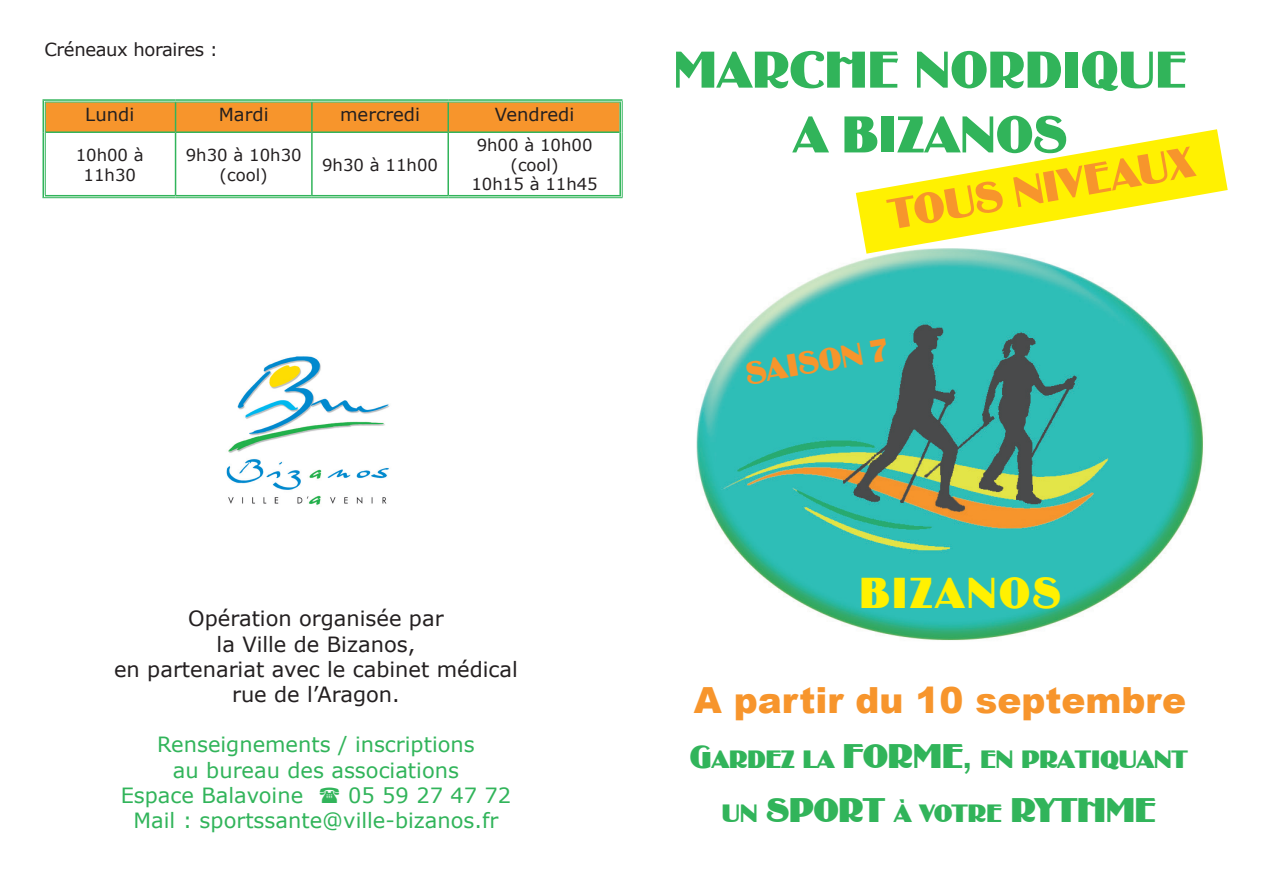
<style>
.page{position:relative;width:1263px;height:893px;background:#fff}
.page>*{position:absolute;margin:0;border:0;box-sizing:border-box;transform-origin:0 0}
.t1{font:54px/64.8px "Binner SCD";color:#31b45a;text-align:center}
.t2{font:45px "Binner SCD";color:#31b45a}
.t3{font:45px "Binner D";color:#f7952c}
.t4{font:45px "Binner D";letter-spacing:.05em;color:#fff101}
.t5{font:900 36px "Arial";color:#f7952c}
.t6{font:33px "Binner SCD";color:#31b45a}
.t7{font:33px "Binner D";color:#f7952c}
.t8{font:21px/25.2px "Verdana";color:#31b45a}
.t9{font:21px/25.2px "Verdana";color:#231f20;text-align:center}
.t10{font:18px "Verdana";color:#231f20}
.t11{font:18px "Verdana";letter-spacing:-.02em;color:#231f20}
.t12{font:16.5px/19.8px "Verdana";color:#231f20;text-align:center}
.s1{font-size:45px}
.s2{font-size:36px}
.s3{font-size:33px}
</style>
<div class="page">
<img style="left:696px;top:254px;width:507px;height:387px">
<hr style="left:43px;top:132px;width:1px;height:65px;background:#31b45a">
<hr style="left:45px;top:132px;width:1px;height:63px;background:#31b45a">
<hr style="left:619px;top:132px;width:2px;height:63px;background:#31b45a">
<hr style="left:622px;top:132px;width:1px;height:65px;background:#31b45a">
<hr style="left:45px;top:195px;width:131px;height:1px;background:#31b45a">
<hr style="left:43px;top:197px;width:133px;height:1px;background:#31b45a">
<hr style="left:176px;top:195px;width:136px;height:1px;background:#31b45a">
<hr style="left:176px;top:197px;width:136px;height:1px;background:#31b45a">
<hr style="left:312px;top:195px;width:136px;height:1px;background:#31b45a">
<hr style="left:312px;top:197px;width:136px;height:1px;background:#31b45a">
<hr style="left:448px;top:195px;width:173px;height:1px;background:#31b45a">
<hr style="left:448px;top:197px;width:174px;height:1px;background:#31b45a">
<hr style="left:175px;top:133px;width:1px;height:62px;background:#31b45a">
<hr style="left:311px;top:133px;width:2px;height:62px;background:#31b45a">
<hr style="left:447px;top:133px;width:2px;height:62px;background:#31b45a">
<hr style="left:43px;top:99px;width:133px;height:2px;background:#31b45a">
<hr style="left:43px;top:101px;width:1px;height:31px;background:#31b45a">
<hr style="left:176px;top:99px;width:136px;height:2px;background:#31b45a">
<hr style="left:312px;top:99px;width:136px;height:2px;background:#31b45a">
<hr style="left:448px;top:99px;width:174px;height:2px;background:#31b45a">
<hr style="left:622px;top:101px;width:1px;height:31px;background:#31b45a">
<svg style="left:44px;top:101px;width:577px;height:31px;background:#ef9833"></svg>
<hr style="left:311px;top:102px;width:2px;height:29px;background:#31b45a">
<hr style="left:447px;top:102px;width:2px;height:29px;background:#31b45a">
<hr style="left:46px;top:131px;width:130px;height:2px;background:#31b45a">
<hr style="left:176px;top:131px;width:136px;height:2px;background:#31b45a">
<hr style="left:312px;top:131px;width:136px;height:2px;background:#31b45a">
<hr style="left:448px;top:131px;width:171px;height:2px;background:#31b45a">
<svg style="left:856px;top:129px;width:372px;height:125px"></svg>
<img style="left:226px;top:356px;width:164px;height:149px">
<p class="t11" style="left:44px;top:37px;width:175px">Créneaux horaires :</p>
<h1 class="t1" style="left:674px;top:38px;width:515px">MARCHE NORDIQUE<br>A BIZANOS</h1>
<p class="t10" style="left:85px;top:102px;width:50px">Lundi</p>
<p class="t10" style="left:219px;top:102px;width:51px">Mardi</p>
<p class="t10" style="left:340px;top:102px;width:81px">mercredi</p>
<p class="t10" style="left:495px;top:102px;width:81px">Vendredi</p>
<p class="t12" style="left:76px;top:145px;width:70px">10h00 à<br>11h30</p>
<p class="t12" style="left:186px;top:145px;width:117px">9h30 à 10h30 (cool)</p>
<p class="t12" style="left:322px;top:155px;width:117px">9h30 à 11h00</p>
<p class="t12" style="left:471px;top:135px;width:128px">9h00 à 10h00 (cool)<br>10h15 à 11h45</p>
<h2 class="t3" style="left:884px;top:190px;width:312px;rotate:-10deg">TOUS NIVEAUX</h2>
<p class="t9" style="left:114px;top:606px;width:405px">Opération organisée par<br>la Ville de Bizanos,<br>en partenariat avec le cabinet médical rue de l’Aragon.</p>
<p class="t8" style="left:157px;top:732px;width:319px">Renseignements / inscriptions</p>
<p class="t8" style="left:173px;top:757px;width:287px">au bureau des associations</p>
<p class="t8" style="left:121px;top:782px;width:184px">Espace Balavoine</p>
<p class="t8" style="left:133px;top:782px;width:379px;text-indent:215px">05 59 27 47 72<br>Mail : sportssante@ville-bizanos.fr</p>
<h3 class="t7" style="left:743px;top:356px;width:145px;rotate:-10deg">SAISON 7</h3>
<h2 class="t4" style="left:859px;top:568px;width:203px">BIZANOS</h2>
<h3 class="t5" style="left:694px;top:673px;width:494px">A partir du 10 septembre</h3>
<h3 class="t6" style="left:690px;top:739px;width:500px">Gardez la <span class="s1">forme</span><span class="s2">,</span> en pratiquant</h3>
<h2 class="t2" style="left:722px;top:782px;width:435px"><span class="s3">un</span> sport <span class="s3">à votre</span> rythme</h2>
</div>
